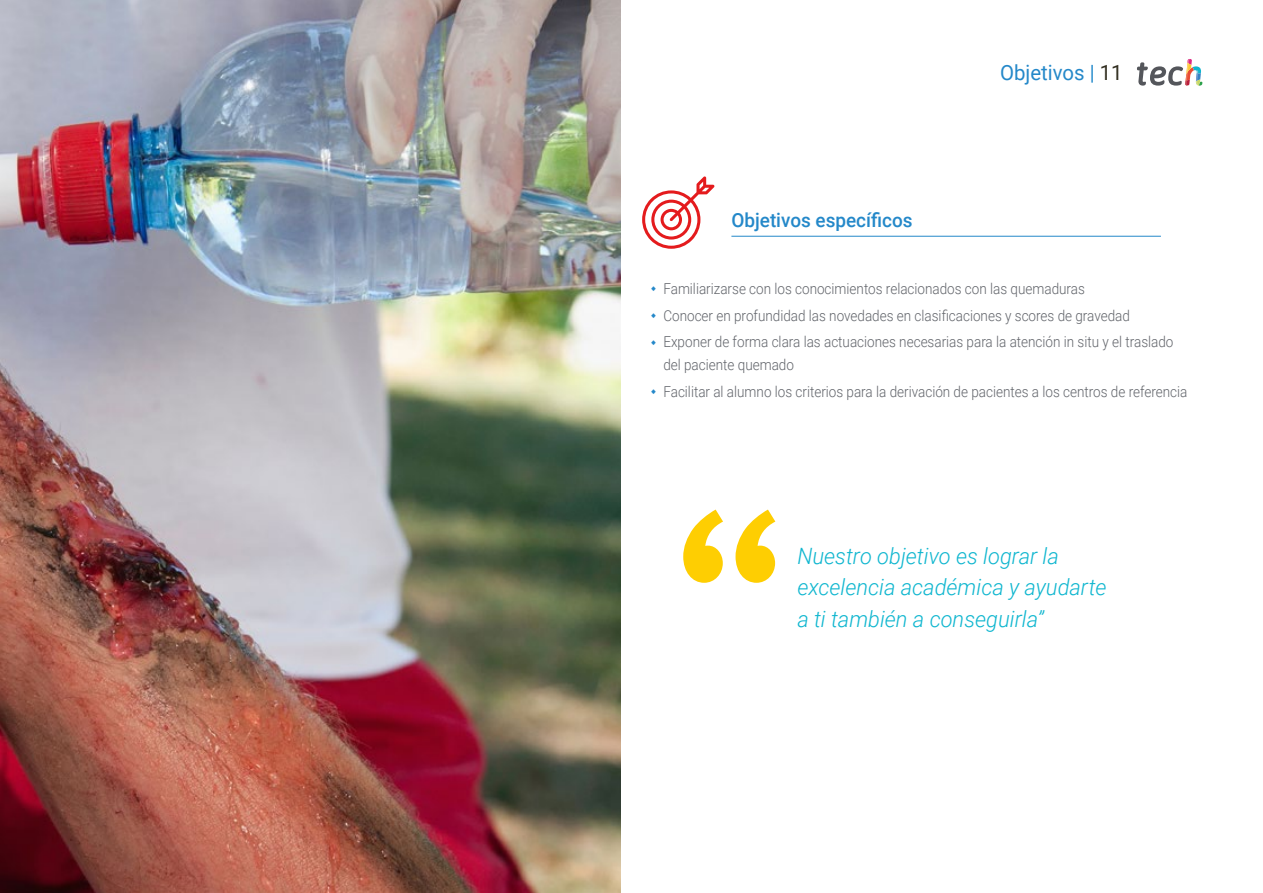
<style>
.page{position:relative;width:1263px;height:893px;background:#fff}
.page>*{position:absolute;margin:0;border:0;box-sizing:border-box;transform-origin:0 0}
.t1{font:italic 300 22.5px/31.5px "Roboto";color:#0fb6cf}
.t2{font:21px "Roboto";color:#2488c9}
.t3{font:500 19.5px "Roboto";color:#2488c9}
.t4{font:300 15px/26.7px "Roboto";color:#61646a;scale:.9 1}
.s1{color:#2289cb}
.s2{color:#312e20}
</style>
<div class="page">
<hr style="left:731px;top:236px;width:430px;height:1px;background:#2488c9">
<svg style="left:642px;top:176px;width:72px;height:73px"></svg>
<img style="left:0;top:0;width:621px;height:893px">
<svg style="left:1137px;top:59px;width:65px;height:27px"></svg>
<svg style="left:683px;top:510px;width:92px;height:73px"></svg>
<h3 class="t3" style="left:731px;top:207px;width:183px">Objetivos específicos</h3>
<h2 class="t2" style="left:1000px;top:57px;width:124px">Objetivos <span class="s1">|</span> <span class="s2">11</span></h2>
<p class="t4" style="left:663px;top:275px;width:568px">Familiarizarse con los conocimientos relacionados con las quemaduras<br>Conocer en profundidad las novedades en clasificaciones y scores de gravedad<br>Exponer de forma clara las actuaciones necesarias para la atención in situ y el traslado</p>
<p class="t4" style="left:663px;top:351px;width:584px">del paciente quemado<br>Facilitar al alumno los criterios para la derivación de pacientes a los centros de referencia</p>
<h1 class="t1" style="left:797px;top:539px;width:311px">Nuestro objetivo es lograr la excelencia académica y ayudarte a ti también a conseguirla”</h1>
</div>
